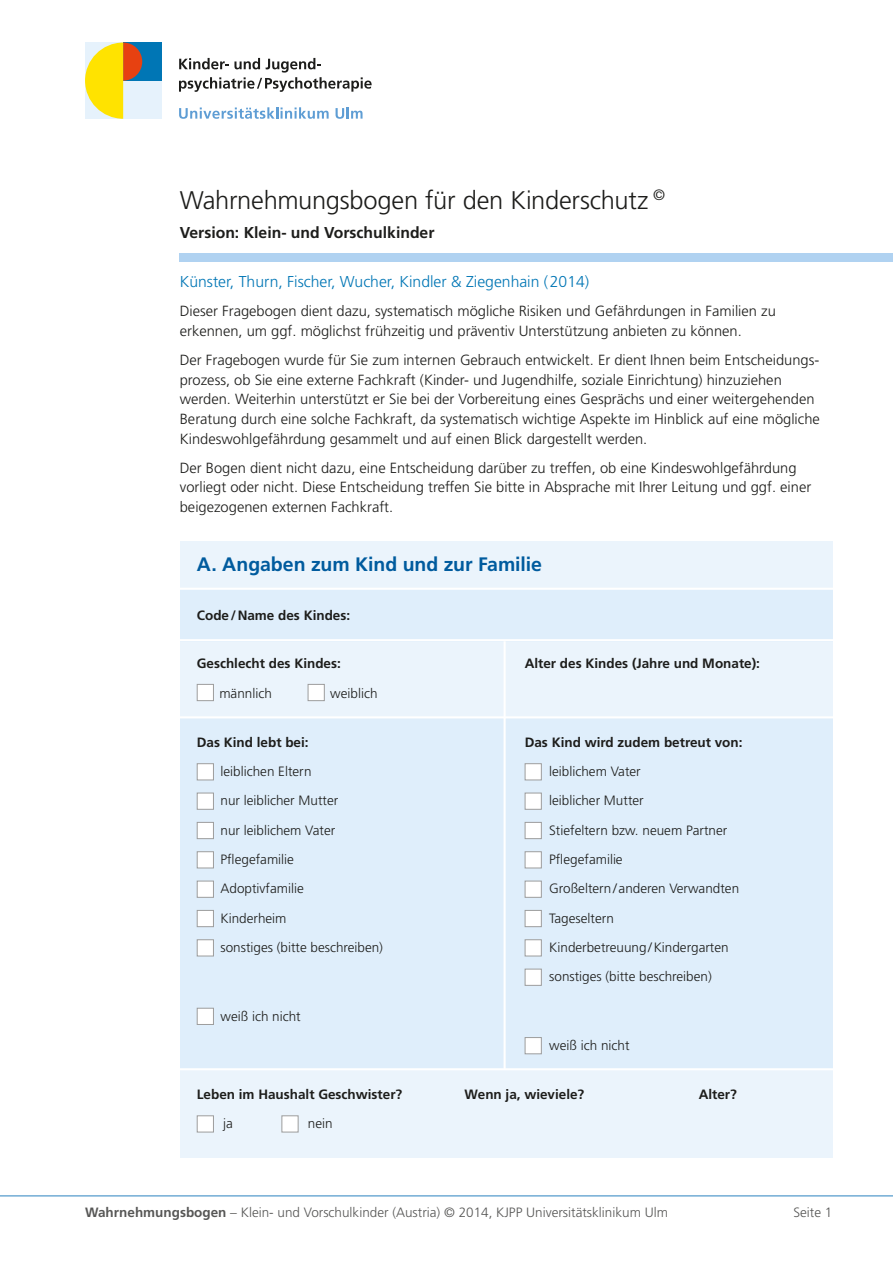
<style>
.page{position:relative;width:893px;height:1263px;background:#fff}
.page>*{position:absolute;margin:0;border:0;box-sizing:border-box;transform-origin:0 0}
.t1{font:300 25.5px "Frutiger LT";letter-spacing:-.01em;color:#1d1d1b}
.t2{font:700 19.5px "Frutiger LT";letter-spacing:-.005em;color:#005b9e}
.t3{font:300 15.75px "Frutiger LT";color:#0076b5}
.t4{font:700 15.75px "Frutiger LT";color:#1d1d1b}
.t5{font:300 14.7px/19.5px "Frutiger LT";color:#1d1d1b}
.t6{font:300 13.5px/29.4px "Frutiger LT";color:#1d1d1b}
.t7{font:700 13.5px "Frutiger LT";color:#1d1d1b}
.t8{font:300 13.5px "Frutiger LT";color:#575756}
.s1{font-weight:700}
</style>
<div class="page">
<hr style="left:0;top:1195px;width:893px;height:1px;background:#3588c3">
<div style="left:85px;top:43px;width:76px;height:76px;background:#e6f2fc"></div>
<div style="left:123px;top:43px;width:38px;height:38px;background:#0076b5"></div>
<svg style="left:85px;top:43px;width:57px;height:76px"></svg>
<svg style="left:179px;top:58px;width:193px;height:34px"></svg>
<svg style="left:179px;top:107px;width:150px;height:12px"></svg>
<svg style="left:336px;top:107px;width:27px;height:12px"></svg>
<div style="left:180px;top:541px;width:652px;height:616px;background:#ebf4fc"></div>
<div style="left:180px;top:253px;width:713px;height:8px;background:#b0d2f1"></div>
<div style="left:180px;top:589px;width:652px;height:52px;background:#dfeefb"></div>
<div style="left:180px;top:718px;width:652px;height:351px;background:#dfeefb"></div>
<svg style="left:196px;top:684px;width:18px;height:17px"></svg>
<svg style="left:307px;top:684px;width:18px;height:17px"></svg>
<svg style="left:196px;top:763px;width:18px;height:18px"></svg>
<svg style="left:196px;top:792px;width:18px;height:18px"></svg>
<svg style="left:196px;top:822px;width:18px;height:17px"></svg>
<svg style="left:196px;top:851px;width:18px;height:18px"></svg>
<svg style="left:196px;top:880px;width:18px;height:18px"></svg>
<svg style="left:196px;top:910px;width:18px;height:17px"></svg>
<svg style="left:196px;top:1007px;width:18px;height:18px"></svg>
<svg style="left:524px;top:763px;width:18px;height:18px"></svg>
<svg style="left:524px;top:792px;width:18px;height:18px"></svg>
<svg style="left:524px;top:822px;width:18px;height:17px"></svg>
<svg style="left:524px;top:851px;width:18px;height:18px"></svg>
<svg style="left:524px;top:880px;width:18px;height:18px"></svg>
<svg style="left:524px;top:910px;width:18px;height:17px"></svg>
<svg style="left:524px;top:939px;width:18px;height:18px"></svg>
<svg style="left:524px;top:968px;width:18px;height:18px"></svg>
<svg style="left:524px;top:1037px;width:18px;height:17px"></svg>
<svg style="left:196px;top:1115px;width:18px;height:18px"></svg>
<svg style="left:281px;top:1115px;width:18px;height:18px"></svg>
<svg style="left:196px;top:939px;width:18px;height:18px"></svg>
<hr style="left:504px;top:717px;width:2px;height:352px;background:#fff">
<hr style="left:174px;top:588px;width:664px;height:2px;background:#fff">
<hr style="left:174px;top:716px;width:664px;height:2px;background:#fff">
<hr style="left:174px;top:1068px;width:664px;height:2px;background:#fff">
<hr style="left:504px;top:641px;width:2px;height:77px;background:#fff">
<hr style="left:174px;top:639px;width:664px;height:2px;background:#fff">
<h1 class="t1" style="left:180px;top:186px;width:487px">Wahrnehmungsbogen für den Kinderschutz <sup>©</sup></h1>
<p class="t4" style="left:180px;top:223px;width:256px">Version: Klein- und Vorschulkinder</p>
<p class="t3" style="left:180px;top:273px;width:411px">Künster, Thurn, Fischer, Wucher, Kindler &amp; Ziegenhain (2014)</p>
<p class="t5" style="left:180px;top:302px;width:597px">Dieser Fragebogen dient dazu, systematisch mögliche Risiken und Gefährdungen in Familien zu erkennen, um ggf. möglichst frühzeitig und präventiv Unterstützung anbieten zu können.</p>
<p class="t5" style="left:180px;top:351px;width:642px">Der Fragebogen wurde für Sie zum internen Gebrauch entwickelt. Er dient Ihnen beim Entscheidungs&shy;prozess, ob Sie eine externe Fachkraft (Kinder- und Jugendhilfe, soziale Einrichtung) hinzuziehen werden. Weiterhin unterstützt er Sie bei der Vorbereitung eines Gesprächs und einer weitergehenden Beratung durch eine solche Fachkraft, da systematisch wichtige Aspekte im Hinblick auf eine mögliche Kindeswohlgefährdung gesammelt und auf einen Blick dargestellt werden.</p>
<p class="t5" style="left:180px;top:458px;width:633px">Der Bogen dient nicht dazu, eine Entscheidung darüber zu treffen, ob eine Kindeswohlgefährdung vorliegt oder nicht. Diese Entscheidung treffen Sie bitte in Absprache mit Ihrer Leitung und ggf. einer beigezogenen externen Fachkraft.</p>
<h2 class="t2" style="left:197px;top:552px;width:347px">A. Angaben zum Kind und zur Familie</h2>
<p class="t7" style="left:197px;top:607px;width:155px">Code/Name des Kindes:</p>
<p class="t7" style="left:197px;top:656px;width:146px">Geschlecht des Kindes:</p>
<p class="t6" style="left:219px;top:679px;width:54px">männlich</p>
<p class="t6" style="left:330px;top:679px;width:49px">weiblich</p>
<p class="t7" style="left:197px;top:734px;width:113px">Das Kind lebt bei:</p>
<p class="t6" style="left:220px;top:757px;width:164px">leiblichen Eltern<br>nur leiblicher Mutter<br>nur leiblichem Vater<br>Pflegefamilie<br>Adoptivfamilie<br>Kinderheim<br>sonstiges (bitte beschreiben)</p>
<p class="t6" style="left:220px;top:1001px;width:82px">weiß ich nicht</p>
<p class="t7" style="left:197px;top:1086px;width:207px">Leben im Haushalt Geschwister?</p>
<p class="t6" style="left:223px;top:1109px;width:11px">ja</p>
<p class="t6" style="left:308px;top:1109px;width:26px">nein</p>
<p class="t7" style="left:525px;top:656px;width:237px">Alter des Kindes (Jahre und Monate):</p>
<p class="t7" style="left:525px;top:734px;width:219px">Das Kind wird zudem betreut von:</p>
<p class="t6" style="left:549px;top:757px;width:191px">leiblichem Vater<br>leiblicher Mutter<br>Stiefeltern bzw. neuem Partner<br>Pflegefamilie<br>Großeltern/ anderen Verwandten<br>Tageseltern<br>Kinderbetreuung/Kindergarten sonstiges (bitte beschreiben)</p>
<p class="t6" style="left:549px;top:1031px;width:82px">weiß ich nicht</p>
<p class="t7" style="left:465px;top:1086px;width:121px">Wenn ja, wieviele?</p>
<p class="t7" style="left:699px;top:1086px;width:40px">Alter?</p>
<p class="t8" style="left:85px;top:1205px;width:584px"><span class="s1">Wahrnehmungsbogen</span> – Klein- und Vorschulkinder (Austria) © 2014, KJPP Universitätsklinikum Ulm</p>
<p class="t8" style="left:793px;top:1205px;width:41px">Seite 1</p>
</div>
